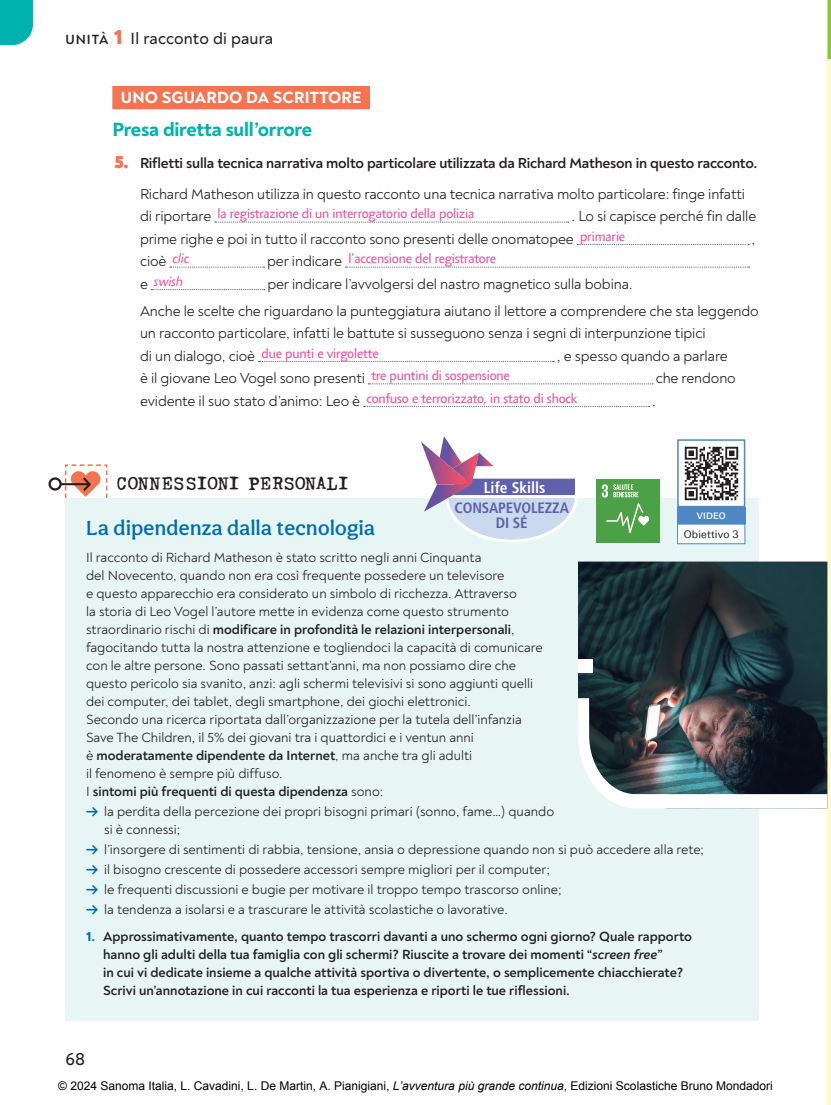
<style>
.page{position:relative;width:831px;height:1105px;background:#fff}
.page>*{position:absolute;margin:0;border:0;box-sizing:border-box;transform-origin:0 0}
.t1{font:500 21px "Aesthet Nova";letter-spacing:.02em;color:#006dae}
.t2{font:800 19.5px "Noah Text";letter-spacing:-.01em;color:#00b2ad}
.t3{font:18.75px "Typo American Com";letter-spacing:-.06em;color:#231f20}
.t4{font:500 18px "Noah Text";color:#231f20}
.t5{font:500 16.5px "Noah Text";letter-spacing:.005em;color:#231f20}
.t6{font:800 16.5px "Noah Text";letter-spacing:.01em;color:#fff}
.t7{font:700 condensed 15.45px "Frutiger LT Pro";color:#fff}
.t8{font:700 condensed 15px/15px "Frutiger LT Pro";letter-spacing:-.01em;color:#6060ab;text-align:center}
.t9{font:14.7px/22.5px "Noah Text";letter-spacing:-.01em;color:#231f20}
.t10{font:700 14.7px/31px "Noah Text";letter-spacing:-.01em;color:#231f20}
.t11{font:13.5px/18px "Noah Text";color:#231f20}
.t12{font:700 13.5px/18px "Noah Text";color:#231f20}
.t13{font:13.5px "Agilita Com";letter-spacing:-.01em;color:#ea56a0}
.t14{font:italic 13.5px "Agilita Com";letter-spacing:-.01em;color:#ea56a0}
.t15{font:12px "Arial";color:#000}
.t16{font:10.5px "Univers Next Pro";letter-spacing:.015em;color:#231f20}
.t17{font:500 9px "Univers Next Pro";letter-spacing:.02em;color:#fff}
.s1{font-weight:700;font-size:13.5px}
.s2{font-weight:800;font-size:21px;color:#f37452}
.s3{font-weight:900;font-size:18px;color:#f37452}
.s4{font-weight:400}
.s5{font-family:"Noah Text";font-size:14.7px;color:#231f20}
.s6{font-family:"Noah Text";font-style:normal;font-size:14.7px;color:#231f20}
.s7{font-weight:700}
.s8{font-weight:500;font-size:19.5px;color:#006dae}
.s9{font-weight:800;color:#006dae}
.s10{font-style:italic}
</style>
<div class="page">
<hr style="left:827px;top:0;width:3px;height:1105px;background:#fffaca">
<div style="left:48px;top:477px;width:14px;height:13px;border:2px solid #231f20;border-radius:50%"></div>
<hr style="left:61px;top:483px;width:28px;height:2px;background:#231f20">
<svg style="left:64px;top:464px;width:44px;height:39px"></svg>
<div style="left:65px;top:498px;width:693px;height:522px;background:#e7f5f4"></div>
<div style="left:595px;top:479px;width:64px;height:64px;background:#4ca045"></div>
<svg style="left:601px;top:484px;width:6px;height:13px"></svg>
<svg style="left:606px;top:503px;width:42px;height:30px"></svg>
<svg style="left:613px;top:484px;width:25px;height:13px"></svg>
<img style="left:578px;top:561px;width:249px;height:137px">
<div style="left:577px;top:659px;width:15px;height:14px;background:#fff"></div>
<img style="left:578px;top:698px;width:249px;height:110px">
<div style="left:112px;top:86px;width:258px;height:23px;background:#f37452"></div>
<svg style="left:215px;top:222px;width:353px;height:1px"></svg>
<svg style="left:577px;top:244px;width:171px;height:1px"></svg>
<svg style="left:170px;top:267px;width:94px;height:1px"></svg>
<svg style="left:345px;top:267px;width:404px;height:1px"></svg>
<svg style="left:151px;top:289px;width:113px;height:1px"></svg>
<svg style="left:258px;top:361px;width:296px;height:1px"></svg>
<svg style="left:368px;top:383px;width:284px;height:1px"></svg>
<svg style="left:363px;top:406px;width:286px;height:1px"></svg>
<div style="left:676px;top:507px;width:69px;height:17px;background:#4d87c6"></div>
<div style="left:677px;top:524px;width:67px;height:20px;background:#fff"></div>
<div style="left:676px;top:524px;width:69px;height:20px;border:1px solid #4d87c6"></div>
<img style="left:679px;top:446px;width:63px;height:58px">
<div style="left:676px;top:439px;width:69px;height:68px;border:2px solid #4d87c6"></div>
<svg style="left:421px;top:436px;width:157px;height:107px"></svg>
<svg style="left:0;top:0;width:33px;height:45px"></svg>
<svg style="left:827px;top:0;width:4px;height:300px"></svg>
<p class="t5" style="left:65px;top:29px;width:209px"><span class="s1">UNITÀ</span> <span class="s2">1</span> Il racconto di paura</p>
<p class="t6" style="left:121px;top:87px;width:242px">UNO SGUARDO DA SCRITTORE</p>
<h2 class="t2" style="left:112px;top:116px;width:201px">Presa diretta sull’orrore</h2>
<p class="t10" style="left:140px;top:147px;width:618px;text-indent:-26px"><span class="s3">5.</span> Rifletti sulla tecnica narrativa molto particolare utilizzata da Richard Matheson in questo racconto.<br><span class="s4">Richard Matheson utilizza in questo racconto una tecnica narrativa molto particolare: finge infatti</span></p>
<p class="t13" style="left:140px;top:204px;width:335px"><span class="s5">di riportare</span> la registrazione di un interrogatorio della polizia</p>
<p class="t9" style="left:140px;top:205px;width:617px;text-indent:431px">. Lo si capisce perché fin dalle prime righe e poi in tutto il racconto sono presenti delle onomatopee <sup>primarie</sup></p>
<p class="t9" style="left:751px;top:228px;width:5px">,</p>
<p class="t9" style="left:140px;top:250px;width:51px">cioè <sup>clic</sup></p>
<p class="t13" style="left:267px;top:249px;width:230px"><span class="s5">per indicare</span> l’accensione del registratore</p>
<p class="t14" style="left:140px;top:272px;width:45px"><span class="s6">e</span> swish</p>
<p class="t9" style="left:140px;top:271px;width:620px;line-height:26.7px;text-align:center">per indicare l’avvolgersi del nastro magnetico sulla bobina.<br>Anche le scelte che riguardano la punteggiatura aiutano il lettore a comprendere che sta leggendo</p>
<p class="t9" style="left:140px;top:322px;width:566px">un racconto particolare, infatti le battute si susseguono senza i segni di interpunzione tipici</p>
<p class="t13" style="left:140px;top:344px;width:240px"><span class="s5">di un dialogo, cioè</span> due punti e virgolette</p>
<p class="t9" style="left:556px;top:344px;width:172px">, e spesso quando a parlare</p>
<p class="t9" style="left:140px;top:367px;width:371px">è il giovane Leo Vogel sono presenti <sup>tre</sup> <sup>puntini</sup> <sup>di</sup> <sup>sospensione</sup></p>
<p class="t9" style="left:655px;top:367px;width:82px">che rendono</p>
<p class="t13" style="left:140px;top:389px;width:439px"><span class="s5">evidente il suo stato d’animo: Leo è</span> confuso e terrorizzato, in stato di shock</p>
<p class="t9" style="left:652px;top:389px;width:5px">.</p>
<h3 class="t3" style="left:116px;top:471px;width:234px">CONNESSIONI PERSONALI</h3>
<p class="t7" style="left:483px;top:478px;width:63px">Life Skills</p>
<p class="t8" style="left:454px;top:500px;width:116px">CONSAPEVOLEZZA<br>DI SÉ</p>
<p class="t17" style="left:696px;top:510px;width:31px">VIDEO</p>
<p class="t16" style="left:683px;top:528px;width:56px">Obiettivo 3</p>
<h1 class="t1" style="left:86px;top:515px;width:290px">La dipendenza dalla tecnologia</h1>
<p class="t11" style="left:86px;top:548px;width:458px">Il racconto di Richard Matheson è stato scritto negli anni Cinquanta<br>del Novecento, quando non era così frequente possedere un televisore<br>e questo apparecchio era considerato un simbolo di ricchezza. Attraverso<br>la storia di Leo Vogel l’autore mette in evidenza come questo strumento straordinario rischi di <span class="s7">modificare in profondità le relazioni interpersonali</span>, fagocitando tutta la nostra attenzione e togliendoci la capacità di comunicare con le altre persone. Sono passati settant’anni, ma non possiamo dire che questo pericolo sia svanito, anzi: agli schermi televisivi si sono aggiunti quelli dei computer, dei tablet, degli smartphone, dei giochi elettronici.<br>Secondo una ricerca riportata dall’organizzazione per la tutela dell’infanzia Save The Children, il 5% dei giovani tra i quattordici e i ventun anni<br>è <span class="s7">moderatamente dipendente da Internet</span>, ma anche tra gli adulti<br>il fenomeno è sempre più diffuso.<br>I <span class="s7">sintomi più frequenti di questa dipendenza</span> sono:</p>
<p class="t11" style="left:104px;top:802px;width:451px;text-indent:-18px"><span class="s8">→</span> la perdita della percezione dei propri bisogni primari (sonno, fame…) quando si è connessi;</p>
<p class="t11" style="left:86px;top:840px;width:619px"><span class="s8">→</span> l’insorgere di sentimenti di rabbia, tensione, ansia o depressione quando non si può accedere alla rete;</p>
<p class="t11" style="left:86px;top:860px;width:465px"><span class="s8">→</span> il bisogno crescente di possedere accessori sempre migliori per il computer;</p>
<p class="t11" style="left:86px;top:880px;width:477px"><span class="s8">→</span> le frequenti discussioni e bugie per motivare il troppo tempo trascorso online;</p>
<p class="t11" style="left:86px;top:901px;width:423px"><span class="s8">→</span> la tendenza a isolarsi e a trascurare le attività scolastiche o lavorative.</p>
<p class="t12" style="left:103px;top:927px;width:590px;text-indent:-17px"><span class="s9">1.</span> Approssimativamente, quanto tempo trascorri davanti a uno schermo ogni giorno? Quale rapporto hanno gli adulti della tua famiglia con gli schermi? Riuscite a trovare dei momenti “<span class="s10">screen free</span>”<br>in cui vi dedicate insieme a qualche attività sportiva o divertente, o semplicemente chiacchierate?<br>Scrivi un’annotazione in cui racconti la tua esperienza e riporti le tue riflessioni.</p>
<h3 class="t4" style="left:65px;top:1047px;width:21px">68</h3>
<p class="t15" style="left:58px;top:1077px;width:715px">© 2024 Sanoma Italia, L. Cavadini, L. De Martin, A. Pianigiani, <span class="s10">L’avventura più grande continua</span>, Edizioni Scolastiche Bruno Mondadori</p>
</div>
